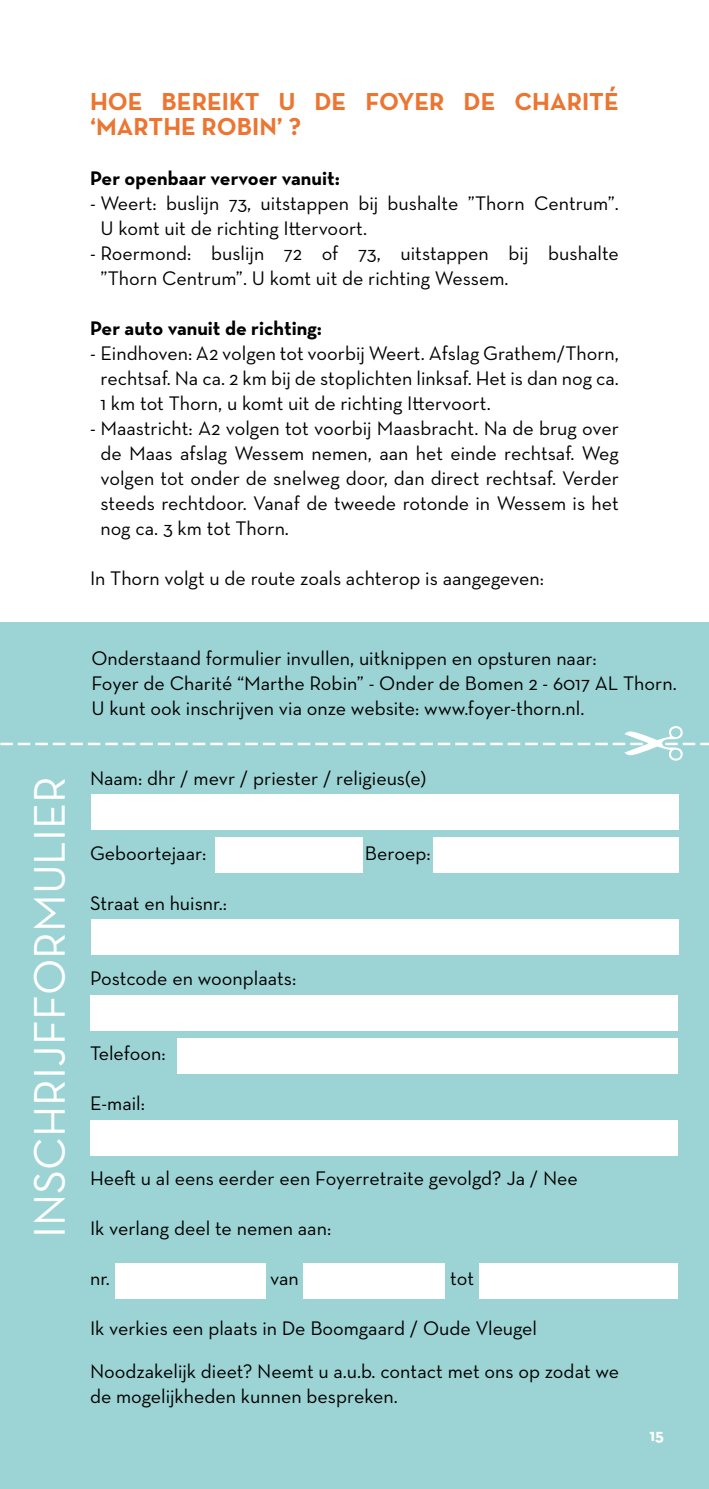
<style>
.page{position:relative;width:709px;height:1489px;background:#fff}
.page>*{position:absolute;margin:0;border:0;box-sizing:border-box;transform-origin:0 0}
.t1{font:45px "Neutraface Text";color:#fff}
.t2{font:700 25px/25px "Neutraface Text";color:#ec7531}
.t3{font:20px/25px "Neutraface Text";color:#000}
.t4{font:700 20px "Neutraface Text";color:#000}
.t5{font:700 17.5px "Neutraface Text";color:#fff}
</style>
<div class="page">
<div style="left:0;top:622px;width:709px;height:866px;background:#9cd3d4"></div>
<div style="left:215px;top:837px;width:147px;height:36px;background:#fff"></div>
<div style="left:433px;top:837px;width:245px;height:36px;background:#fff"></div>
<div style="left:91px;top:794px;width:587px;height:36px;background:#fff"></div>
<div style="left:91px;top:918px;width:587px;height:36px;background:#fff"></div>
<div style="left:90px;top:994px;width:587px;height:36px;background:#fff"></div>
<div style="left:90px;top:1120px;width:587px;height:35px;background:#fff"></div>
<div style="left:177px;top:1037px;width:500px;height:36px;background:#fff"></div>
<div style="left:115px;top:1262px;width:151px;height:36px;background:#fff"></div>
<div style="left:303px;top:1262px;width:142px;height:36px;background:#fff"></div>
<div style="left:478px;top:1262px;width:199px;height:36px;background:#fff"></div>
<svg style="left:0;top:742px;width:709px;height:4px"></svg>
<p class="t2" style="left:90px;top:88px;width:530px">HOE BEREIKT U DE FOYER DE CHARITÉ ‘MARTHE ROBIN’ ?</p>
<p class="t4" style="left:90px;top:165px;width:251px">Per openbaar vervoer vanuit:</p>
<p class="t3" style="left:100px;top:190px;width:520px;text-indent:-10px">- Weert: buslijn 73, uitstappen bij bushalte ”Thorn Centrum”.<br>U komt uit de richting Ittervoort.</p>
<p class="t3" style="left:100px;top:240px;width:520px;text-indent:-10px">- Roermond: buslijn 72 of 73, uitstappen bij bushalte ”Thorn Centrum”. U komt uit de richting Wessem.</p>
<p class="t4" style="left:90px;top:315px;width:233px">Per auto vanuit de richting:</p>
<p class="t3" style="left:100px;top:340px;width:520px;text-align:justify;text-indent:-10px">- Eindhoven: A2 volgen tot voorbij Weert. Afslag Grathem/Thorn, rechtsaf. Na ca. 2 km bij de stoplichten linksaf. Het is dan nog ca.<br>1 km tot Thorn, u komt uit de richting Ittervoort.</p>
<p class="t3" style="left:100px;top:415px;width:520px;text-align:justify;text-indent:-10px">- Maastricht: A2 volgen tot voorbij Maasbracht. Na de brug over de Maas afslag Wessem nemen, aan het einde rechtsaf. Weg volgen tot onder de snelweg door, dan direct rechtsaf. Verder steeds rechtdoor. Vanaf de tweede rotonde in Wessem is het nog ca. 3 km tot Thorn.</p>
<p class="t3" style="left:90px;top:565px;width:455px">In Thorn volgt u de route zoals achterop is aangegeven:</p>
<p class="t3" style="left:91px;top:645px;width:586px">Onderstaand formulier invullen, uitknippen en opsturen naar:<br>Foyer de Charité “Marthe Robin” - Onder de Bomen 2 - 6017 AL Thorn.<br>U kunt ook inschrijven via onze website: www.foyer-thorn.nl.</p>
<h1 class="t1" style="left:21px;top:1237px;width:463px;rotate:-90deg">INSCHRIJFFORMULIER</h1>
<p class="t3" style="left:90px;top:765px;width:338px">Naam: dhr / mevr / priester / religieus(e)</p>
<p class="t3" style="left:90px;top:840px;width:118px">Geboortejaar:</p>
<p class="t3" style="left:365px;top:840px;width:67px">Beroep:</p>
<p class="t3" style="left:90px;top:890px;width:138px">Straat en huisnr.:</p>
<p class="t3" style="left:90px;top:965px;width:208px">Postcode en woonplaats:</p>
<p class="t3" style="left:90px;top:1040px;width:77px">Telefoon:</p>
<p class="t3" style="left:90px;top:1090px;width:57px">E-mail:</p>
<p class="t3" style="left:90px;top:1165px;width:489px">Heeft u al eens eerder een Foyerretraite gevolgd? Ja / Nee</p>
<p class="t3" style="left:90px;top:1215px;width:243px">Ik verlang deel te nemen aan:</p>
<p class="t3" style="left:90px;top:1265px;width:21px">nr.</p>
<p class="t3" style="left:270px;top:1265px;width:30px">van</p>
<p class="t3" style="left:450px;top:1265px;width:25px">tot</p>
<p class="t3" style="left:90px;top:1306px;width:530px;line-height:42.5px">Ik verkies een plaats in De Boomgaard / Oude Vleugel<br>Noodzakelijk dieet? Neemt u a.u.b. contact met ons op zodat we</p>
<p class="t3" style="left:90px;top:1383px;width:309px">de mogelijkheden kunnen bespreken.</p>
<p class="t5" style="left:649px;top:1423px;width:16px">15</p>
</div>
